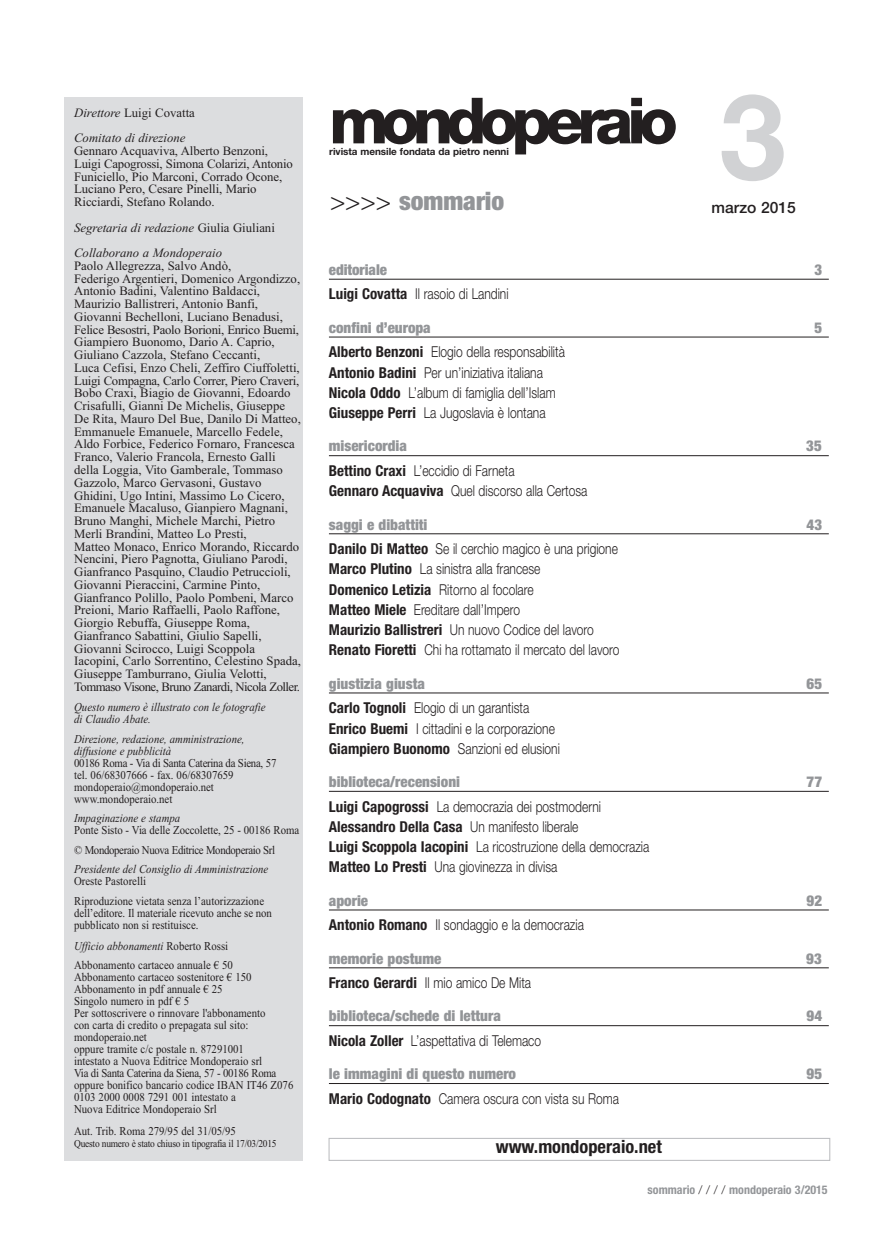
<style>
.page{position:relative;width:893px;height:1234px;background:#fff}
.page>*{position:absolute;margin:0;border:0;box-sizing:border-box;transform-origin:0 0}
.t1{font:800 63.75px "Helvetica Neue";letter-spacing:-.105em;color:#231f20}
.t2{font:900 condensed 25.5px "Helvetica Neue";color:#939598}
.t3{font:700 condensed 18.15px "Helvetica Neue";color:#231f20}
.t4{font:500 15.6px "Helvetica Neue";color:#231f20}
.t5{font:300 15px/20.2px "Helvetica Neue";color:#231f20;scale:.8 1}
.t6{font:900 condensed 15px "Helvetica Neue";color:#939598}
.t7{font:12.75px/12.8px "Times New Roman";color:#231f20}
.t8{font:italic 12.75px/25.5px "Times New Roman";color:#231f20}
.t9{font:12px/12px "Times New Roman";color:#231f20;scale:.9 1}
.t10{font:italic 12px/12px "Times New Roman";color:#231f20;scale:.9 1}
.t11{font:12px/19.5px "Times New Roman";letter-spacing:-.03em;color:#231f20;scale:.9 1}
.t12{font:700 condensed 12px "Helvetica Neue";color:#939598}
.t13{font:10.5px "Times New Roman";letter-spacing:-.025em;color:#231f20;scale:.9 1}
.t14{font:700 9.9px "Helvetica Neue";letter-spacing:-.005em;color:#231f20}
.s1{font-weight:700;font-size:119.25px;color:#d1d2d4}
.s2{font-style:normal}
.s3{font-style:italic}
.s4{font-weight:300;font-stretch:normal;color:#231f20}
.s5{font-weight:700;font-stretch:condensed}
</style>
<div class="page">
<div style="left:65px;top:97px;width:238px;height:1063px;background:#dcdddf"></div>
<div style="left:329px;top:1137px;width:501px;height:23px;border:1px solid #bcbdc0"></div>
<hr style="left:329px;top:279px;width:500px;height:1px;background:#231f20">
<hr style="left:329px;top:337px;width:500px;height:1px;background:#231f20">
<hr style="left:329px;top:455px;width:500px;height:1px;background:#231f20">
<hr style="left:329px;top:533px;width:500px;height:1px;background:#231f20">
<hr style="left:329px;top:692px;width:500px;height:1px;background:#231f20">
<hr style="left:329px;top:790px;width:500px;height:1px;background:#231f20">
<hr style="left:329px;top:909px;width:500px;height:1px;background:#231f20">
<hr style="left:329px;top:967px;width:500px;height:1px;background:#231f20">
<hr style="left:329px;top:1025px;width:500px;height:1px;background:#231f20">
<hr style="left:329px;top:1082px;width:500px;height:1px;background:#231f20">
<h1 class="t1" style="left:329px;top:98px;width:458px">mondoperaio <span class="s1">3</span></h1>
<p class="t8" style="left:74px;top:100px;width:122px">Direttore <span class="s2">Luigi Covatta<br></span>Comitato di direzione</p>
<p class="t7" style="left:74px;top:144px;width:220px">Gennaro Acquaviva, Alberto Benzoni, Luigi Capogrossi, Simona Colarizi, Antonio Funiciello, Pio Marconi, Corrado Ocone, Luciano Pero, Cesare Pinelli, Mario Ricciardi, Stefano Rolando.</p>
<p class="t8" style="left:74px;top:214px;width:202px">Segretaria di redazione <span class="s2">Giulia Giuliani<br></span>Collaborano a Mondoperaio</p>
<p class="t7" style="left:74px;top:259px;width:228px">Paolo Allegrezza, Salvo Andò,<br>Federigo Argentieri, Domenico Argondizzo, Antonio Badini, Valentino Baldacci, Maurizio Ballistreri, Antonio Banfi, Giovanni Bechelloni, Luciano Benadusi, Felice Besostri, Paolo Borioni, Enrico Buemi, Giampiero Buonomo, Dario A. Caprio, Giuliano Cazzola, Stefano Ceccanti,<br>Luca Cefisi, Enzo Cheli, Zeffiro Ciuffoletti, Luigi Compagna, Carlo Correr, Piero Craveri, Bobo Craxi, Biagio de Giovanni, Edoardo Crisafulli, Gianni De Michelis, Giuseppe De Rita, Mauro Del Bue, Danilo Di Matteo, Emmanuele Emanuele, Marcello Fedele, Aldo Forbice, Federico Fornaro, Francesca Franco, Valerio Francola, Ernesto Galli della Loggia, Vito Gamberale, Tommaso Gazzolo, Marco Gervasoni, Gustavo Ghidini, Ugo Intini, Massimo Lo Cicero, Emanuele Macaluso, Gianpiero Magnani, Bruno Manghi, Michele Marchi, Pietro Merli Brandini, Matteo Lo Presti,<br>Matteo Monaco, Enrico Morando, Riccardo Nencini, Piero Pagnotta, Giuliano Parodi, Gianfranco Pasquino, Claudio Petruccioli, Giovanni Pieraccini, Carmine Pinto, Gianfranco Polillo, Paolo Pombeni, Marco Preioni, Mario Raffaelli, Paolo Raffone, Giorgio Rebuffa, Giuseppe Roma, Gianfranco Sabattini, Giulio Sapelli, Giovanni Scirocco, Luigi Scoppola Iacopini, Carlo Sorrentino, Celestino Spada, Giuseppe Tamburrano, Giulia Velotti, Tommaso Visone, Bruno Zanardi, Nicola Zoller.</p>
<p class="t10" style="left:74px;top:701px;width:214px">Questo numero è illustrato con le fotografie di Claudio Abate.</p>
<p class="t10" style="left:74px;top:732px;width:191px">Direzione, redazione, amministrazione, diffusione e pubblicità</p>
<p class="t9" style="left:74px;top:756px;width:226px">00186 Roma - Via di Santa Caterina da Siena, 57 tel. 06/68307666 - fax. 06/68307659 mondoperaio@mondoperaio.net www.mondoperaio.net</p>
<p class="t10" style="left:74px;top:812px;width:119px">Impaginazione e stampa</p>
<p class="t11" style="left:74px;top:820px;width:252px">Ponte Sisto - Via delle Zoccolette, 25 - 00186 Roma © Mondoperaio Nuova Editrice Mondoperaio Srl</p>
<p class="t10" style="left:74px;top:863px;width:217px">Presidente del Consiglio di Amministrazione</p>
<p class="t9" style="left:74px;top:871px;width:213px;line-height:19.5px">Oreste Pastorelli<br>Riproduzione vietata senza l’autorizzazione</p>
<p class="t9" style="left:74px;top:906px;width:221px">dell’editore. Il materiale ricevuto anche se non pubblicato non si restituisce.</p>
<p class="t9" style="left:74px;top:935px;width:178px;line-height:19.5px"><span class="s3">Ufficio abbonamenti</span> Roberto Rossi<br>Abbonamento cartaceo annuale € 50</p>
<p class="t9" style="left:74px;top:971px;width:245px">Abbonamento cartaceo sostenitore € 150<br>Abbonamento in pdf annuale € 25<br>Singolo numero in pdf € 5<br>Per sottoscrivere o rinnovare l'abbonamento<br>con carta di credito o prepagata sul sito: mondoperaio.net<br>oppure tramite c/c postale n. 87291001<br>intestato a Nuova Editrice Mondoperaio srl<br>Via di Santa Caterina da Siena, 57 - 00186 Roma oppure bonifico bancario codice IBAN IT46 Z076<br>0103 2000 0008 7291 001 intestato a<br>Nuova Editrice Mondoperaio Srl</p>
<p class="t9" style="left:74px;top:1124px;width:181px">Aut. Trib. Roma 279/95 del 31/05/95</p>
<p class="t13" style="left:74px;top:1137px;width:227px">Questo numero è stato chiuso in tipografia il 17/03/2015</p>
<h3 class="t3" style="left:496px;top:1131px;width:168px">www.mondoperaio.net</h3>
<p class="t14" style="left:329px;top:143px;width:181px">rivista mensile fondata da pietro nenni</p>
<h2 class="t2" style="left:330px;top:180px;width:176px"><span class="s4">&gt;&gt;&gt;&gt;</span> sommario</h2>
<p class="t4" style="left:712px;top:195px;width:86px">marzo 2015</p>
<p class="t6" style="left:329px;top:264px;width:60px">editoriale</p>
<p class="t6" style="left:814px;top:264px;width:9px">3</p>
<p class="t5" style="left:329px;top:283px;width:226px"><span class="s5">Luigi Covatta</span> Il rasoio di Landini</p>
<p class="t6" style="left:329px;top:322px;width:103px">confini d’europa</p>
<p class="t6" style="left:814px;top:322px;width:9px">5</p>
<p class="t5" style="left:329px;top:341px;width:296px"><span class="s5">Alberto Benzoni</span> Elogio della responsabilità <span class="s5">Antonio Badini</span> Per un’iniziativa italiana <span class="s5">Nicola Oddo</span> L’album di famiglia dell’Islam <span class="s5">Giuseppe Perri</span> La Jugoslavia è lontana</p>
<p class="t6" style="left:329px;top:440px;width:80px">misericordia</p>
<p class="t6" style="left:806px;top:440px;width:17px">35</p>
<p class="t5" style="left:329px;top:459px;width:325px"><span class="s5">Bettino Craxi</span> L’eccidio di Farneta<br><span class="s5">Gennaro Acquaviva</span> Quel discorso alla Certosa</p>
<p class="t6" style="left:329px;top:518px;width:100px">saggi e dibattiti</p>
<p class="t6" style="left:807px;top:518px;width:17px">43</p>
<p class="t5" style="left:329px;top:537px;width:365px"><span class="s5">Danilo Di Matteo</span> Se il cerchio magico è una prigione <span class="s5">Marco Plutino</span> La sinistra alla francese<br><span class="s5">Domenico Letizia</span> Ritorno al focolare<br><span class="s5">Matteo Miele</span> Ereditare dall’Impero<br><span class="s5">Maurizio Ballistreri</span> Un nuovo Codice del lavoro <span class="s5">Renato Fioretti</span> Chi ha rottamato il mercato del lavoro</p>
<p class="t6" style="left:329px;top:677px;width:97px">giustizia giusta</p>
<p class="t6" style="left:807px;top:677px;width:17px">65</p>
<p class="t5" style="left:329px;top:696px;width:290px"><span class="s5">Carlo Tognoli</span> Elogio di un garantista<br><span class="s5">Enrico Buemi</span> I cittadini e la corporazione<br><span class="s5">Giampiero Buonomo</span> Sanzioni ed elusioni</p>
<p class="t6" style="left:329px;top:776px;width:133px">biblioteca/recensioni</p>
<p class="t6" style="left:807px;top:776px;width:17px">77</p>
<p class="t5" style="left:329px;top:795px;width:402px"><span class="s5">Luigi Capogrossi</span> La democrazia dei postmoderni <span class="s5">Alessandro Della Casa</span> Un manifesto liberale<br><span class="s5">Luigi Scoppola Iacopini</span> La ricostruzione della democrazia <span class="s5">Matteo Lo Presti</span> Una giovinezza in divisa</p>
<p class="t6" style="left:329px;top:894px;width:41px">aporie</p>
<p class="t6" style="left:807px;top:894px;width:17px">92</p>
<p class="t5" style="left:329px;top:913px;width:320px"><span class="s5">Antonio Romano</span> Il sondaggio e la democrazia</p>
<p class="t6" style="left:329px;top:952px;width:114px">memorie postume</p>
<p class="t6" style="left:806px;top:952px;width:17px">93</p>
<p class="t5" style="left:329px;top:971px;width:254px"><span class="s5">Franco Gerardi</span> Il mio amico De Mita</p>
<p class="t6" style="left:329px;top:1010px;width:173px">biblioteca/schede di lettura</p>
<p class="t6" style="left:807px;top:1010px;width:17px">94</p>
<p class="t5" style="left:329px;top:1029px;width:267px"><span class="s5">Nicola Zoller</span> L’aspettativa di Telemaco</p>
<p class="t6" style="left:329px;top:1068px;width:189px">le immagini di questo numero</p>
<p class="t6" style="left:807px;top:1068px;width:17px">95</p>
<p class="t5" style="left:329px;top:1087px;width:364px"><span class="s5">Mario Codognato</span> Camera oscura con vista su Roma</p>
<p class="t12" style="left:648px;top:1179px;width:182px">sommario <span class="s4">/ / / /</span> mondoperaio 3/2015</p>
</div>
